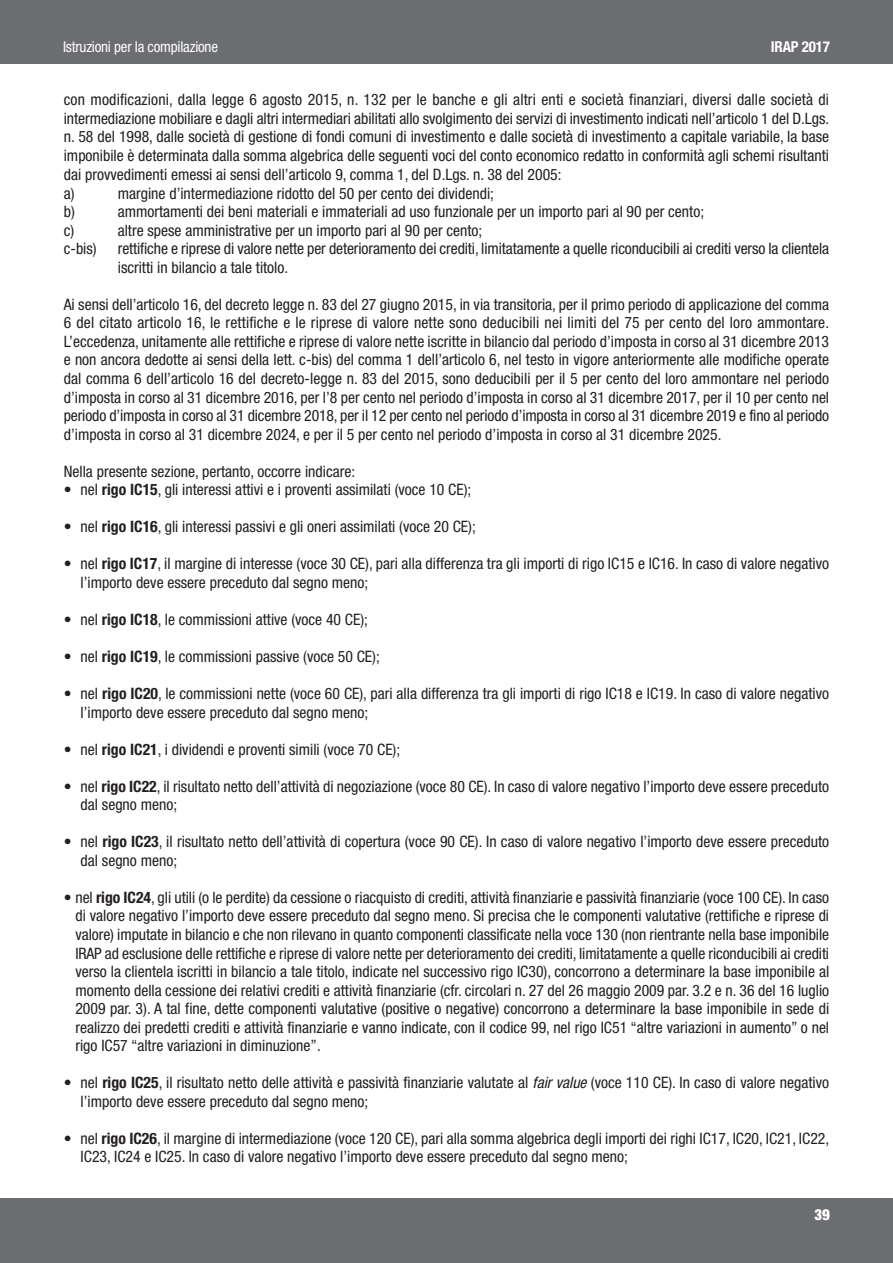
<style>
.page{position:relative;width:893px;height:1263px;background:#fff}
.page>*{position:absolute;margin:0;border:0;box-sizing:border-box;transform-origin:0 0}
.t1{font:condensed 15.75px/18.6px "Helvetica Neue";color:#231f20}
.t2{font:condensed 15px "Helvetica Neue";letter-spacing:-.015em;color:#fff}
.t3{font:700 condensed 15px "Helvetica Neue";letter-spacing:-.015em;color:#fff}
.t4{font:900 condensed 15px "Helvetica Neue";color:#fff}
.s1{font-weight:700}
.s2{font-style:italic}
</style>
<div class="page">
<div style="left:0;top:0;width:893px;height:64px;background:#6c6d70"></div>
<div style="left:0;top:1198px;width:893px;height:65px;background:#6c6d70"></div>
<p class="t2" style="left:63px;top:41px;width:157px">Istruzioni per la compilazione</p>
<p class="t3" style="left:771px;top:41px;width:60px">IRAP 2017</p>
<p class="t1" style="left:64px;top:91px;width:767px">con modificazioni, dalla legge 6 agosto 2015, n. 132 per le banche e gli altri enti e società finanziari, diversi dalle società di intermediazione mobiliare e dagli altri intermediari abilitati allo svolgimento dei servizi di investimento indicati nell’articolo 1 del D.Lgs. n. 58 del 1998, dalle società di gestione di fondi comuni di investimento e dalle società di investimento a capitale variabile, la base imponibile è determinata dalla somma algebrica delle seguenti voci del conto economico redatto in conformità agli schemi risultanti dai provvedimenti emessi ai sensi dell’articolo 9, comma 1, del D.Lgs. n. 38 del 2005:<br>a)</p>
<p class="t1" style="left:118px;top:185px;width:378px">margine d’intermediazione ridotto del 50 per cento dei dividendi;</p>
<p class="t1" style="left:64px;top:204px;width:13px">b)</p>
<p class="t1" style="left:118px;top:204px;width:588px">ammortamenti dei beni materiali e immateriali ad uso funzionale per un importo pari al 90 per cento;</p>
<p class="t1" style="left:64px;top:222px;width:12px">c)</p>
<p class="t1" style="left:118px;top:222px;width:366px">altre spese amministrative per un importo pari al 90 per cento;</p>
<p class="t1" style="left:64px;top:241px;width:34px">c-bis)</p>
<p class="t1" style="left:118px;top:241px;width:713px">rettifiche e riprese di valore nette per deterioramento dei crediti, limitatamente a quelle riconducibili ai crediti verso la clientela iscritti in bilancio a tale titolo.</p>
<p class="t1" style="left:64px;top:296px;width:767px;text-align:justify">Ai sensi dell’articolo 16, del decreto legge n. 83 del 27 giugno 2015, in via transitoria, per il primo periodo di applicazione del comma 6 del citato articolo 16, le rettifiche e le riprese di valore nette sono deducibili nei limiti del 75 per cento del loro ammontare.<br>L’eccedenza, unitamente alle rettifiche e riprese di valore nette iscritte in bilancio dal periodo d’imposta in corso al 31 dicembre 2013 e non ancora dedotte ai sensi della lett. c-bis) del comma 1 dell’articolo 6, nel testo in vigore anteriormente alle modifiche operate dal comma 6 dell’articolo 16 del decreto-legge n. 83 del 2015, sono deducibili per il 5 per cento del loro ammontare nel periodo d’imposta in corso al 31 dicembre 2016, per l’8 per cento nel periodo d’imposta in corso al 31 dicembre 2017, per il 10 per cento nel periodo d’imposta in corso al 31 dicembre 2018, per il 12 per cento nel periodo d’imposta in corso al 31 dicembre 2019 e fino al periodo d’imposta in corso al 31 dicembre 2024, e per il 5 per cento nel periodo d’imposta in corso al 31 dicembre 2025.</p>
<p class="t1" style="left:64px;top:463px;width:293px">Nella presente sezione, pertanto, occorre indicare:</p>
<p class="t1" style="left:64px;top:482px;width:409px">• nel <span class="s1">rigo IC15</span>, gli interessi attivi e i proventi assimilati (voce 10 CE);</p>
<p class="t1" style="left:64px;top:519px;width:414px">• nel <span class="s1">rigo IC16</span>, gli interessi passivi e gli oneri assimilati (voce 20 CE);</p>
<p class="t1" style="left:81px;top:556px;width:750px;text-indent:-17px">• nel <span class="s1">rigo IC17</span>, il margine di interesse (voce 30 CE), pari alla differenza tra gli importi di rigo IC15 e IC16. In caso di valore negativo l’importo deve essere preceduto dal segno meno;</p>
<p class="t1" style="left:64px;top:611px;width:306px">• nel <span class="s1">rigo IC18</span>, le commissioni attive (voce 40 CE);</p>
<p class="t1" style="left:64px;top:648px;width:318px">• nel <span class="s1">rigo IC19</span>, le commissioni passive (voce 50 CE);</p>
<p class="t1" style="left:81px;top:685px;width:750px;text-indent:-17px">• nel <span class="s1">rigo IC20</span>, le commissioni nette (voce 60 CE), pari alla differenza tra gli importi di rigo IC18 e IC19. In caso di valore negativo l’importo deve essere preceduto dal segno meno;</p>
<p class="t1" style="left:64px;top:741px;width:338px">• nel <span class="s1">rigo IC21</span>, i dividendi e proventi simili (voce 70 CE);</p>
<p class="t1" style="left:81px;top:778px;width:750px;text-indent:-17px">• nel <span class="s1">rigo IC22</span>, il risultato netto dell’attività di negoziazione (voce 80 CE). In caso di valore negativo l’importo deve essere preceduto dal segno meno;</p>
<p class="t1" style="left:81px;top:834px;width:750px;text-indent:-17px">• nel <span class="s1">rigo IC23</span>, il risultato netto dell’attività di copertura (voce 90 CE). In caso di valore negativo l’importo deve essere preceduto dal segno meno;</p>
<p class="t1" style="left:75px;top:889px;width:755px;text-align:justify;text-indent:-12px">• nel <span class="s1">rigo IC24</span>, gli utili (o le perdite) da cessione o riacquisto di crediti, attività finanziarie e passività finanziarie (voce 100 CE). In caso di valore negativo l’importo deve essere preceduto dal segno meno. Si precisa che le componenti valutative (rettifiche e riprese di valore) imputate in bilancio e che non rilevano in quanto componenti classificate nella voce 130 (non rientrante nella base imponibile IRAP ad esclusione delle rettifiche e riprese di valore nette per deterioramento dei crediti, limitatamente a quelle riconducibili ai crediti verso la clientela iscritti in bilancio a tale titolo, indicate nel successivo rigo IC30), concorrono a determinare la base imponibile al momento della cessione dei relativi crediti e attività finanziarie (cfr. circolari n. 27 del 26 maggio 2009 par. 3.2 e n. 36 del 16 luglio 2009 par. 3). A tal fine, dette componenti valutative (positive o negative) concorrono a determinare la base imponibile in sede di realizzo dei predetti crediti e attività finanziarie e vanno indicate, con il codice 99, nel rigo IC51 “altre variazioni in aumento” o nel rigo IC57 “altre variazioni in diminuzione”.</p>
<p class="t1" style="left:81px;top:1075px;width:750px;text-indent:-17px">• nel <span class="s1">rigo IC25</span>, il risultato netto delle attività e passività finanziarie valutate al <span class="s2">fair value</span>(voce 110 CE). In caso di valore negativo l’importo deve essere preceduto dal segno meno;</p>
<p class="t1" style="left:81px;top:1130px;width:750px;text-indent:-17px">• nel <span class="s1">rigo IC26</span>, il margine di intermediazione (voce 120 CE), pari alla somma algebrica degli importi dei righi IC17, IC20, IC21, IC22,<br>IC23, IC24 e IC25. In caso di valore negativo l’importo deve essere preceduto dal segno meno;</p>
<p class="t4" style="left:814px;top:1206px;width:17px">39</p>
</div>
